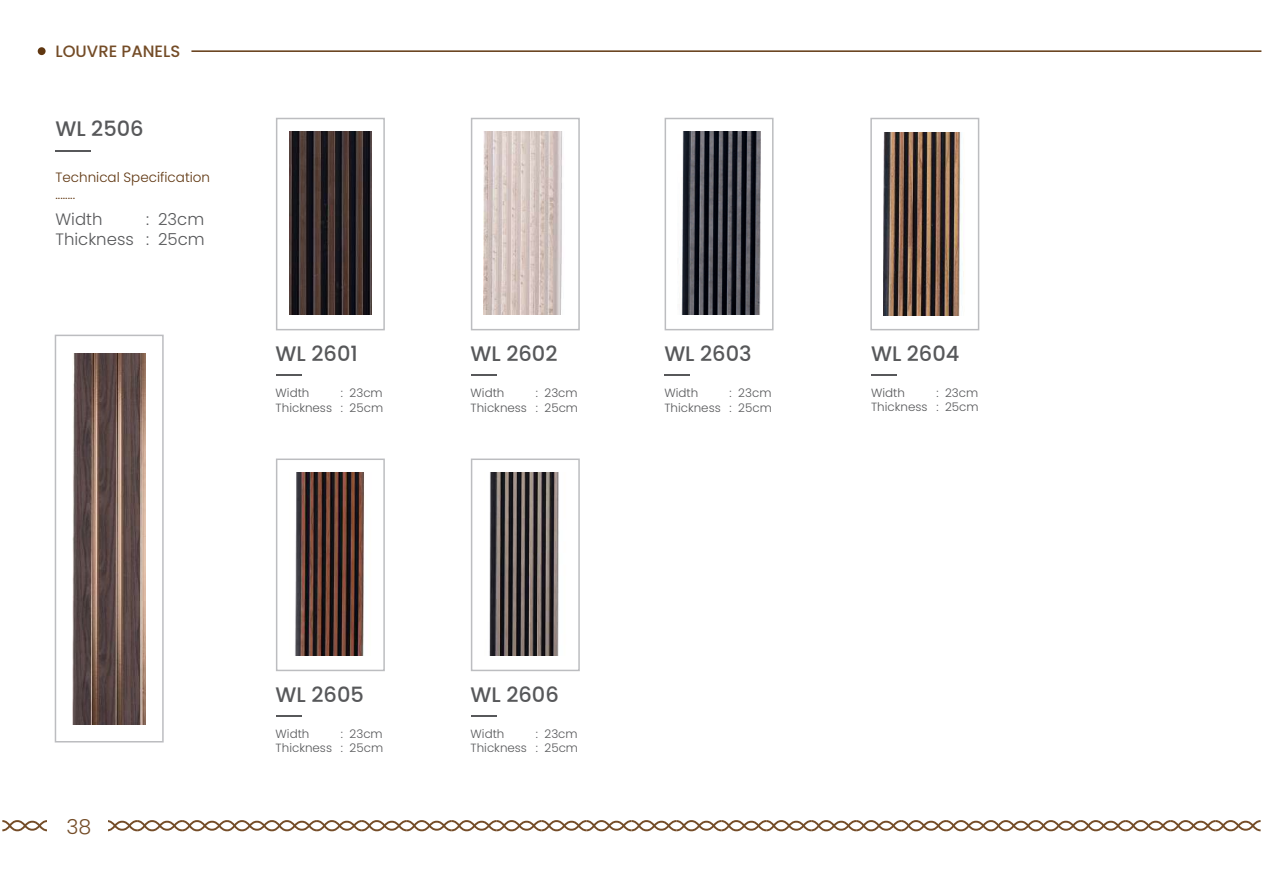
<style>
.page{position:relative;width:1263px;height:893px;background:#fff}
.page>*{position:absolute;margin:0;border:0;box-sizing:border-box;transform-origin:0 0}
.t1{font:500 21px "Poppins";color:#57585a}
.t2{font:300 20.7px "Poppins";color:#744c27}
.t3{font:300 16.5px/19.8px "Poppins";color:#57585a}
.t4{font:500 16.35px "Poppins";color:#744c27}
.t5{font:300 13.5px/16.2px "Poppins";color:#603711}
.t6{font:300 11.85px/14.2px "Poppins";color:#57585a}
</style>
<div class="page">
<hr style="left:191px;top:50px;width:1070px;height:2px;background:#603711">
<div style="left:38px;top:47px;width:8px;height:8px;background:#603711;border-radius:50%"></div>
<svg style="left:2px;top:820px;width:1258px;height:11px"></svg>
<div style="left:48px;top:794px;width:60px;height:60px;background:#fff"></div>
<hr style="left:55px;top:150px;width:36px;height:1px;background:#57585a">
<img style="left:73px;top:353px;width:72px;height:371px">
<div style="left:55px;top:335px;width:109px;height:407px;border:2px solid #bcbdc0"></div>
<div style="left:276px;top:118px;width:109px;height:212px;border:2px solid #bcbdc0"></div>
<svg style="left:276px;top:375px;width:25px;height:1px"></svg>
<img style="left:289px;top:132px;width:82px;height:183px">
<div style="left:665px;top:118px;width:108px;height:212px;border:2px solid #bcbdc0"></div>
<svg style="left:664px;top:375px;width:26px;height:1px"></svg>
<img style="left:681px;top:132px;width:79px;height:183px">
<div style="left:276px;top:459px;width:109px;height:212px;border:2px solid #bcbdc0"></div>
<hr style="left:276px;top:715px;width:25px;height:2px;background:#57585a">
<img style="left:295px;top:472px;width:70px;height:183px">
<div style="left:471px;top:459px;width:109px;height:212px;border:2px solid #bcbdc0"></div>
<hr style="left:471px;top:715px;width:25px;height:2px;background:#57585a">
<img style="left:489px;top:472px;width:70px;height:183px">
<div style="left:471px;top:118px;width:109px;height:212px;border:2px solid #bcbdc0"></div>
<svg style="left:471px;top:375px;width:25px;height:1px"></svg>
<img style="left:483px;top:131px;width:79px;height:184px">
<div style="left:870px;top:118px;width:109px;height:212px;border:2px solid #bcbdc0"></div>
<svg style="left:871px;top:374px;width:26px;height:1px"></svg>
<img style="left:883px;top:132px;width:81px;height:184px">
<h3 class="t4" style="left:55px;top:42px;width:126px">LOUVRE PANELS</h3>
<h1 class="t1" style="left:55px;top:117px;width:90px">WL 2506</h1>
<p class="t5" style="left:55px;top:170px;width:156px">Technical Specification ........</p>
<h3 class="t3" style="left:55px;top:209px;width:80px">Width<br>Thickness</h3>
<h3 class="t3" style="left:146px;top:209px;width:60px">: 23cm : 25cm</h3>
<h1 class="t1" style="left:276px;top:342px;width:84px">WL 2601</h1>
<p class="t6" style="left:276px;top:386px;width:58px">Width<br>Thickness</p>
<p class="t6" style="left:341px;top:386px;width:44px">: 23cm : 25cm</p>
<h1 class="t1" style="left:471px;top:342px;width:88px">WL 2602</h1>
<p class="t6" style="left:471px;top:386px;width:58px">Width<br>Thickness</p>
<p class="t6" style="left:536px;top:386px;width:44px">: 23cm : 25cm</p>
<h1 class="t1" style="left:664px;top:342px;width:89px">WL 2603</h1>
<p class="t6" style="left:664px;top:386px;width:58px">Width<br>Thickness</p>
<p class="t6" style="left:730px;top:386px;width:44px">: 23cm : 25cm</p>
<h1 class="t1" style="left:871px;top:341px;width:90px">WL 2604</h1>
<p class="t6" style="left:871px;top:386px;width:58px">Width<br>Thickness</p>
<p class="t6" style="left:936px;top:386px;width:44px">: 23cm : 25cm</p>
<h2 class="t2" style="left:67px;top:814px;width:26px">38</h2>
<h1 class="t1" style="left:276px;top:682px;width:90px">WL 2605</h1>
<p class="t6" style="left:276px;top:727px;width:58px">Width<br>Thickness</p>
<p class="t6" style="left:341px;top:727px;width:44px">: 23cm : 25cm</p>
<h1 class="t1" style="left:471px;top:682px;width:90px">WL 2606</h1>
<p class="t6" style="left:471px;top:727px;width:58px">Width<br>Thickness</p>
<p class="t6" style="left:536px;top:727px;width:44px">: 23cm : 25cm</p>
</div>
